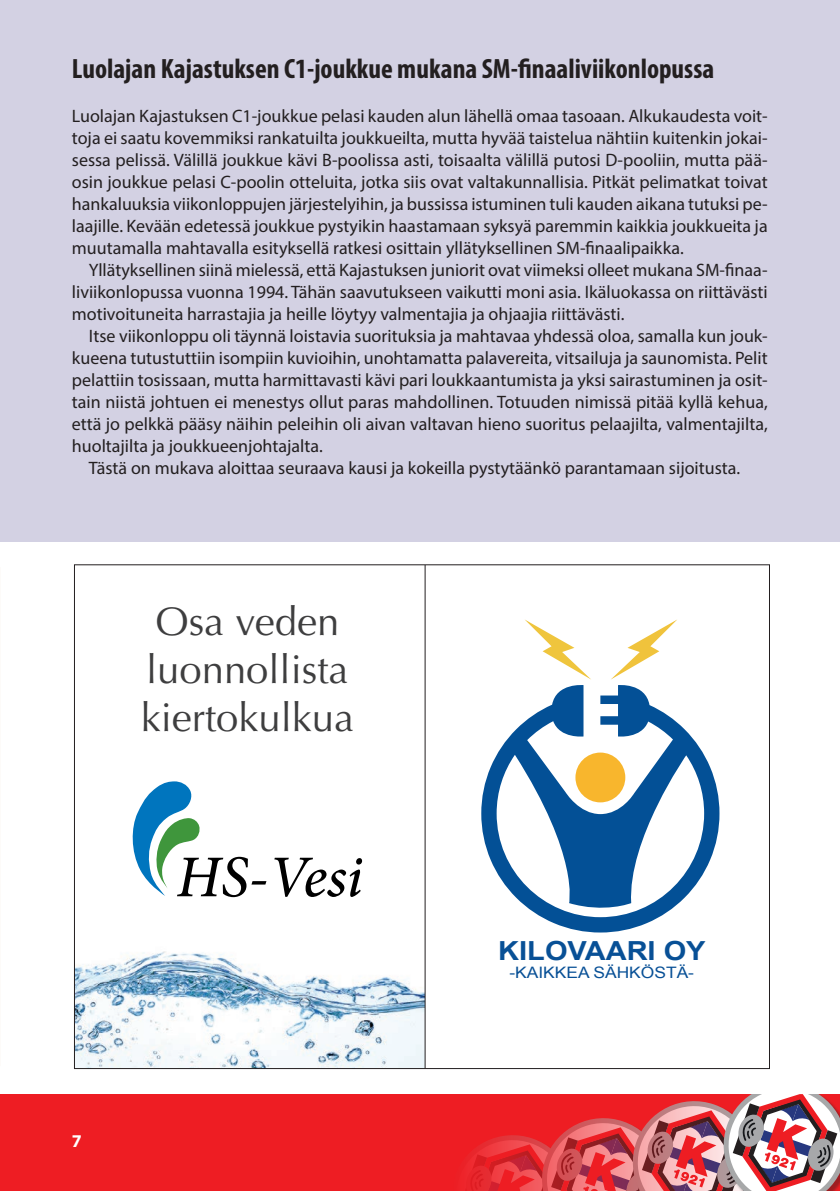
<style>
.page{position:relative;width:840px;height:1191px;background:#fff}
.page>*{position:absolute;margin:0;border:0;box-sizing:border-box;transform-origin:0 0}
.t1{font:40px/48px "Optima LT Std";color:#3e3e3f;text-align:center}
.otsikko_uusi{font:700 condensed 28px "Myriad Pro";color:#231f20}
.t2{font:700 26.2px "Arial";color:#085096;scale:1.1 1}
.leipis_sis{font:18px/22px "Myriad Pro";color:#231f20;text-align:justify}
.leipis{font:18px/22px "Myriad Pro";color:#231f20;text-align:justify}
.t3{font:700 18px "Myriad Pro";color:#fff}
.t4{font:15.8px "Arial";color:#085096;scale:1.1 1}
</style>
<div class="page">
<div style="left:0;top:1094px;width:839px;height:97px;background:#ee1d23"></div>
<svg style="left:467px;top:1094px;width:372px;height:97px"></svg>
<svg style="left:481px;top:685px;width:238px;height:247px"></svg>
<svg style="left:525px;top:619px;width:66px;height:60px"></svg>
<svg style="left:611px;top:619px;width:66px;height:60px"></svg>
<div style="left:575px;top:752px;width:50px;height:50px;background:#f8b62d;border-radius:50%"></div>
<img style="left:76px;top:860px;width:348px;height:207px">
<svg style="left:130px;top:781px;width:136px;height:116px"></svg>
<svg style="left:274px;top:857px;width:88px;height:40px"></svg>
<hr style="left:424px;top:565px;width:1px;height:503px;background:#231f20">
<div style="left:0;top:0;width:839px;height:541px;background:#d3d1e3"></div>
<p class="otsikko_uusi" style="left:72px;top:51px;width:643px">Luolajan Kajastuksen C1-joukkue mukana SM-finaaliviikonlopussa</p>
<p class="leipis" style="left:72px;top:104px;width:697px">Luolajan Kajastuksen C1-joukkue pelasi kauden alun lähellä omaa tasoaan. Alkukaudesta voit&shy;toja ei saatu kovemmiksi rankatuilta joukkueilta, mutta hyvää taistelua nähtiin kuitenkin jokai&shy;sessa pelissä. Välillä joukkue kävi B-poolissa asti, toisaalta välillä putosi D-pooliin, mutta pää&shy;osin joukkue pelasi C-poolin otteluita, jotka siis ovat valtakunnallisia. Pitkät pelimatkat toivat hankaluuksia viikonloppujen järjestelyihin, ja bussissa istuminen tuli kauden aikana tutuksi pe&shy;laajille. Kevään edetessä joukkue pystyikin haastamaan syksyä paremmin kaikkia joukkueita ja muutamalla mahtavalla esityksellä ratkesi osittain yllätyksellinen SM-finaalipaikka.</p>
<p class="leipis_sis" style="left:72px;top:258px;width:697px;text-indent:17px">Yllätyksellinen siinä mielessä, että Kajastuksen juniorit ovat viimeksi olleet mukana SM-finaa&shy;liviikonlopussa vuonna 1994. Tähän saavutukseen vaikutti moni asia. Ikäluokassa on riittävästi motivoituneita harrastajia ja heille löytyy valmentajia ja ohjaajia riittävästi.</p>
<p class="leipis_sis" style="left:72px;top:324px;width:697px;text-indent:17px">Itse viikonloppu oli täynnä loistavia suorituksia ja mahtavaa yhdessä oloa, samalla kun jouk&shy;kueena tutustuttiin isompiin kuvioihin, unohtamatta palavereita, vitsailuja ja saunomista. Pelit pelattiin tosissaan, mutta harmittavasti kävi pari loukkaantumista ja yksi sairastuminen ja osit&shy;tain niistä johtuen ei menestys ollut paras mahdollinen. Totuuden nimissä pitää kyllä kehua, että jo pelkkä pääsy näihin peleihin oli aivan valtavan hieno suoritus pelaajilta, valmentajilta, huoltajilta ja joukkueenjohtajalta.</p>
<p class="leipis_sis" style="left:89px;top:456px;width:652px">Tästä on mukava aloittaa seuraava kausi ja kokeilla pystytäänkö parantamaan sijoitusta.</p>
<p class="t1" style="left:141px;top:598px;width:215px">Osa veden luonnollista kiertokulkua</p>
<p class="t3" style="left:72px;top:1128px;width:11px">7</p>
<p class="t2" style="left:498px;top:933px;width:190px">KILOVAARI OY</p>
<p class="t4" style="left:509px;top:962px;width:169px">-KAIKKEA SÄHKÖSTÄ-</p>
</div>
